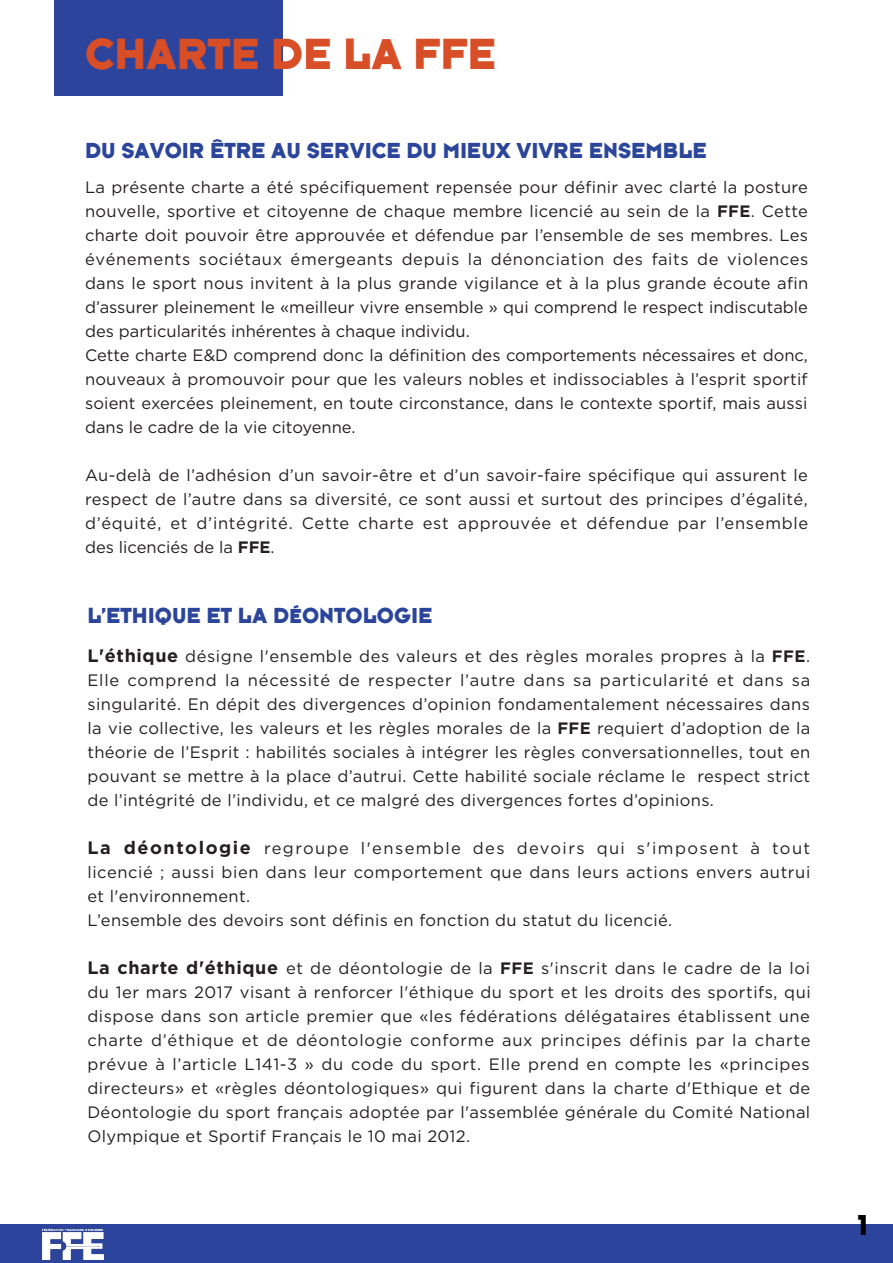
<style>
.page{position:relative;width:893px;height:1263px;background:#fff}
.page>*{position:absolute;margin:0;border:0;box-sizing:border-box;transform-origin:0 0}
.t1{font:45px "Typeface Six";color:#d84e27}
.t2{font:30px "Typeface Six";color:#000001}
.t3{font:22.5px "Typeface Six";color:#2b459b}
.t4{font:16.5px/24px "Gotham";letter-spacing:.02em;color:#231f20;text-align:justify}
.t5{font:16.5px "Gotham";color:#231f20}
.t6{font:16.5px "Gotham";letter-spacing:.045em;color:#231f20}
.t7{font:16.5px "Gotham";letter-spacing:.05em;color:#231f20}
.t8{font:16.5px "Gotham";letter-spacing:.085em;color:#231f20}
.s1{font-weight:700}
.s2{font-weight:700;font-size:18px}
</style>
<div class="page">
<div style="left:54px;top:0;width:228px;height:95px;background:#2d449c"></div>
<div style="left:0;top:1225px;width:893px;height:38px;background:#2d449c"></div>
<img style="left:43px;top:1228px;width:61px;height:31px">
<p class="t1" style="left:85px;top:26px;width:413px">CHARTE DE LA FFE</p>
<p class="t3" style="left:85px;top:137px;width:623px">DU SAVOIR ÊTRE AU SERVICE DU MIEUX VIVRE ENSEMBLE</p>
<p class="t4" style="left:85px;top:175px;width:724px">La présente charte a été spécifiquement repensée pour définir avec clarté la posture</p>
<p class="t4" style="left:85px;top:199px;width:725px">nouvelle, sportive et citoyenne de chaque membre licencié au sein de la <span class="s1">FFE</span>. Cette charte doit pouvoir être approuvée et défendue par l’ensemble de ses membres. Les événements sociétaux émergeants depuis la dénonciation des faits de violences dans le sport nous invitent à la plus grande vigilance et à la plus grande écoute afin</p>
<p class="t5" style="left:85px;top:298px;width:724px">d’assurer pleinement le «meilleur vivre ensemble » qui comprend le respect indiscutable</p>
<p class="t5" style="left:85px;top:322px;width:386px">des particularités inhérentes à chaque individu.</p>
<p class="t5" style="left:85px;top:346px;width:724px">Cette charte E&amp;D comprend donc la définition des comportements nécessaires et donc,</p>
<p class="t4" style="left:85px;top:367px;width:724px">nouveaux à promouvoir pour que les valeurs nobles et indissociables à l’esprit sportif</p>
<p class="t4" style="left:85px;top:391px;width:724px">soient exercées pleinement, en toute circonstance, dans le contexte sportif, mais aussi</p>
<p class="t5" style="left:85px;top:418px;width:272px">dans le cadre de la vie citoyenne.</p>
<p class="t4" style="left:85px;top:463px;width:724px">Au-delà de l’adhésion d’un savoir-être et d’un savoir-faire spécifique qui assurent le</p>
<p class="t4" style="left:85px;top:487px;width:724px">respect de l’autre dans sa diversité, ce sont aussi et surtout des principes d’égalité,</p>
<p class="t6" style="left:85px;top:514px;width:725px">d’équité, et d’intégrité. Cette charte est approuvée et défendue par l’ensemble</p>
<p class="t5" style="left:85px;top:538px;width:191px">des licenciés de la <span class="s1">FFE</span>.</p>
<p class="t3" style="left:87px;top:601px;width:347px">L’ETHIQUE ET LA DéONTOLOGIE</p>
<p class="t4" style="left:87px;top:644px;width:724px"><span class="s2">L'éthique</span> désigne l'ensemble des valeurs et des règles morales propres à la <span class="s1">FFE</span>.</p>
<p class="t7" style="left:87px;top:671px;width:724px">Elle comprend la nécessité de respecter l’autre dans sa particularité et dans sa</p>
<p class="t4" style="left:87px;top:692px;width:724px">singularité. En dépit des divergences d’opinion fondamentalement nécessaires dans la vie collective, les valeurs et les règles morales de la <span class="s1">FFE</span> requiert d’adoption de la théorie de l’Esprit : habilités sociales à intégrer les règles conversationnelles, tout en pouvant se mettre à la place d’autrui. Cette habilité sociale réclame le respect strict</p>
<p class="t4" style="left:87px;top:788px;width:628px">de l’intégrité de l’individu, et ce malgré des divergences fortes d’opinions.</p>
<p class="t8" style="left:87px;top:839px;width:724px"><span class="s2">La déontologie</span> regroupe l'ensemble des devoirs qui s'imposent à tout</p>
<p class="t4" style="left:87px;top:860px;width:724px">licencié ; aussi bien dans leur comportement que dans leurs actions envers autrui</p>
<p class="t4" style="left:87px;top:884px;width:164px">et l'environnement.</p>
<p class="t4" style="left:87px;top:908px;width:586px">L’ensemble des devoirs sont définis en fonction du statut du licencié.</p>
<p class="t4" style="left:87px;top:956px;width:725px"><span class="s2">La charte d'éthique</span> et de déontologie de la <span class="s1">FFE</span> s'inscrit dans le cadre de la loi du 1er mars 2017 visant à renforcer l'éthique du sport et les droits des sportifs, qui dispose dans son article premier que «les fédérations délégataires établissent une charte d’éthique et de déontologie conforme aux principes définis par la charte prévue à l’article L141-3 » du code du sport. Elle prend en compte les «principes</p>
<p class="t4" style="left:87px;top:1076px;width:724px">directeurs» et «règles déontologiques» qui figurent dans la charte d'Ethique et de<br>Déontologie du sport français adoptée par l'assemblée générale du Comité National</p>
<p class="t4" style="left:87px;top:1124px;width:384px">Olympique et Sportif Français le 10 mai 2012.</p>
<p class="t2" style="left:858px;top:1206px;width:11px">1</p>
</div>
